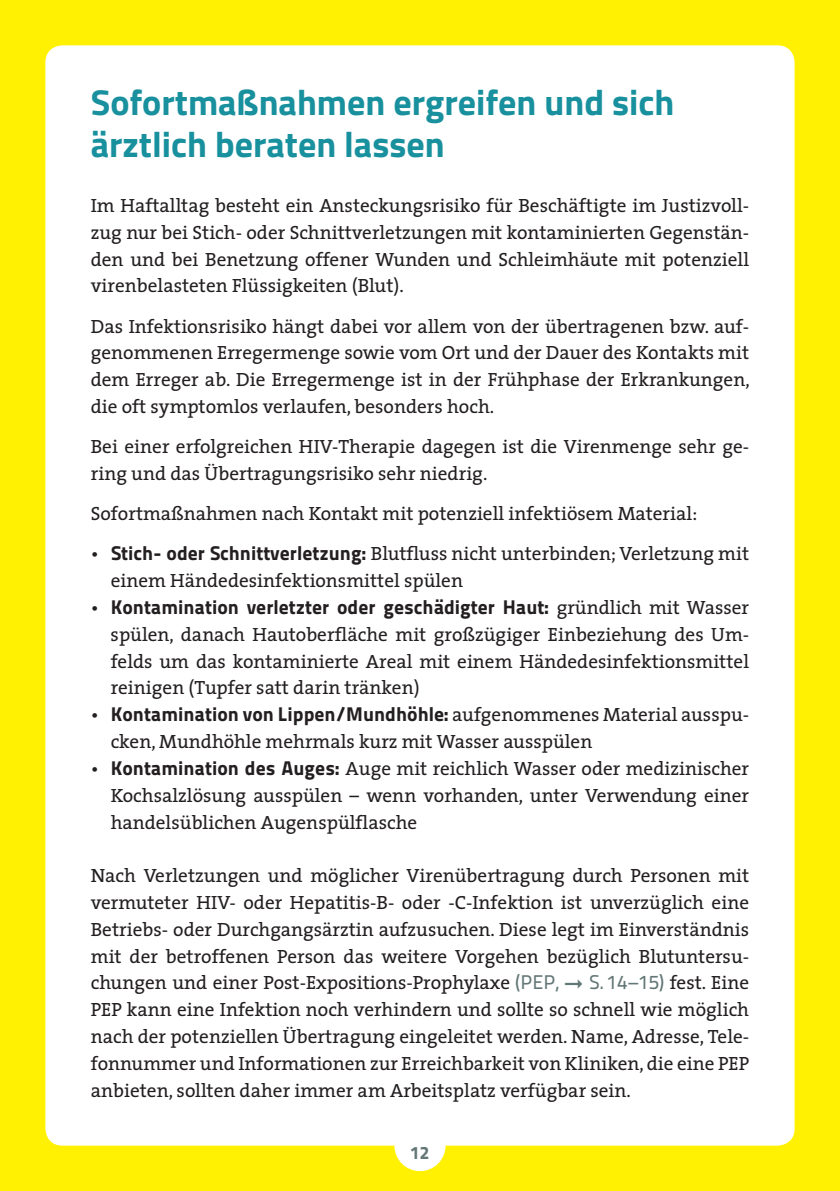
<style>
.page{position:relative;width:840px;height:1191px;background:#fff}
.page>*{position:absolute;margin:0;border:0;box-sizing:border-box;transform-origin:0 0}
.t1{font:700 36px/42px "Titillium";color:#18909d}
.t2{font:19.8px "Titillium Maps 26 L 999 wt";color:#231f20}
.t3{font:19.2px/26.8px "The Serif";color:#231f20;text-align:justify}
.t4{font:18px "Titillium Maps 26 L 999 wt";color:#647777}
.s1{font-family:"Titillium Maps 26 L 999 wt";font-size:19.8px}
.s2{font-family:"The Serif";font-size:19.2px}
.s3{font-family:"Titillium Maps 26 L 500 wt";font-size:19.8px;color:#647777}
.s4{color:#647777}
</style>
<div class="page">
<hr style="left:839px;top:0;width:1px;height:1191px;background:#fff101">
<div style="left:0;top:0;width:839px;height:1191px;background:#fff101"></div>
<div style="left:45px;top:45px;width:749px;height:1126px;background:#fff"></div>
<h1 class="t1" style="left:91px;top:79px;width:584px">Sofortmaßnahmen ergreifen und sich ärztlich beraten lassen</h1>
<p class="t3" style="left:91px;top:191px;width:659px">Im Haftalltag besteht ein Ansteckungsrisiko für Beschäftigte im Justizvoll&shy;zug nur bei Stich- oder Schnittverletzungen mit kontaminierten Gegenstän&shy;den und bei Benetzung offener Wunden und Schleimhäute mit potenziell virenbelasteten Flüssigkeiten (Blut).</p>
<p class="t3" style="left:91px;top:312px;width:660px">Das Infektionsrisiko hängt dabei vor allem von der übertragenen bzw. auf&shy;genommenen Erregermenge sowie vom Ort und der Dauer des Kontakts mit dem Erreger ab. Die Erregermenge ist in der Frühphase der Erkrankungen, die oft symptomlos verlaufen, besonders hoch.</p>
<p class="t3" style="left:91px;top:433px;width:659px">Bei einer erfolgreichen HIV-Therapie dagegen ist die Virenmenge sehr ge&shy;ring und das Übertragungsrisiko sehr niedrig.</p>
<p class="t3" style="left:91px;top:500px;width:607px">Sofortmaßnahmen nach Kontakt mit potenziell infektiösem Material:</p>
<p class="t3" style="left:111px;top:540px;width:639px;text-indent:-20px">• <span class="s1">Stich- oder Schnittverletzung:</span> Blutfluss nicht unterbinden; Verletzung mit einem Händedesinfektionsmittel spülen</p>
<p class="t2" style="left:91px;top:591px;width:659px"><span class="s2">•</span> Kontamination verletzter oder geschädigter Haut: <span class="s2">gründlich mit Wasser</span></p>
<p class="t3" style="left:111px;top:620px;width:639px">spülen, danach Hautoberfläche mit großzügiger Einbeziehung des Um&shy;felds um das kontaminierte Areal mit einem Händedesinfektionsmittel reinigen (Tupfer satt darin tränken)</p>
<p class="t2" style="left:91px;top:699px;width:659px"><span class="s2">•</span> Kontamination von Lippen/Mundhöhle: <span class="s2">aufgenommenes Material ausspu-</span></p>
<p class="t3" style="left:111px;top:727px;width:483px">cken, Mundhöhle mehrmals kurz mit Wasser ausspülen</p>
<p class="t3" style="left:111px;top:754px;width:639px;text-indent:-20px">• <span class="s1">Kontamination des Auges:</span> Auge mit reichlich Wasser oder medizinischer Kochsalzlösung ausspülen – wenn vorhanden, unter Verwendung einer handelsüblichen Augenspülflasche</p>
<p class="t3" style="left:91px;top:861px;width:659px">Nach Verletzungen und möglicher Virenübertragung durch Personen mit vermuteter HIV- oder Hepatitis-B- oder -C-Infektion ist unverzüglich eine Betriebs- oder Durchgangsärztin aufzusuchen. Diese legt im Einverständnis mit der betroffenen Person das weitere Vorgehen bezüglich Blutuntersu&shy;chungen und einer Post-Expositions-Prophylaxe <span class="s3">(PEP,</span> <span class="s4">➞</span> <span class="s3">S.14–15)</span> fest. Eine PEP kann eine Infektion noch verhindern und sollte so schnell wie möglich nach der potenziellen Übertragung eingeleitet werden. Name, Adresse, Tele&shy;fonnummer und Informationen zur Erreichbarkeit von Kliniken, die eine PEP anbieten, sollten daher immer am Arbeitsplatz verfügbar sein.</p>
<p class="t4" style="left:410px;top:1138px;width:21px">12</p>
</div>
